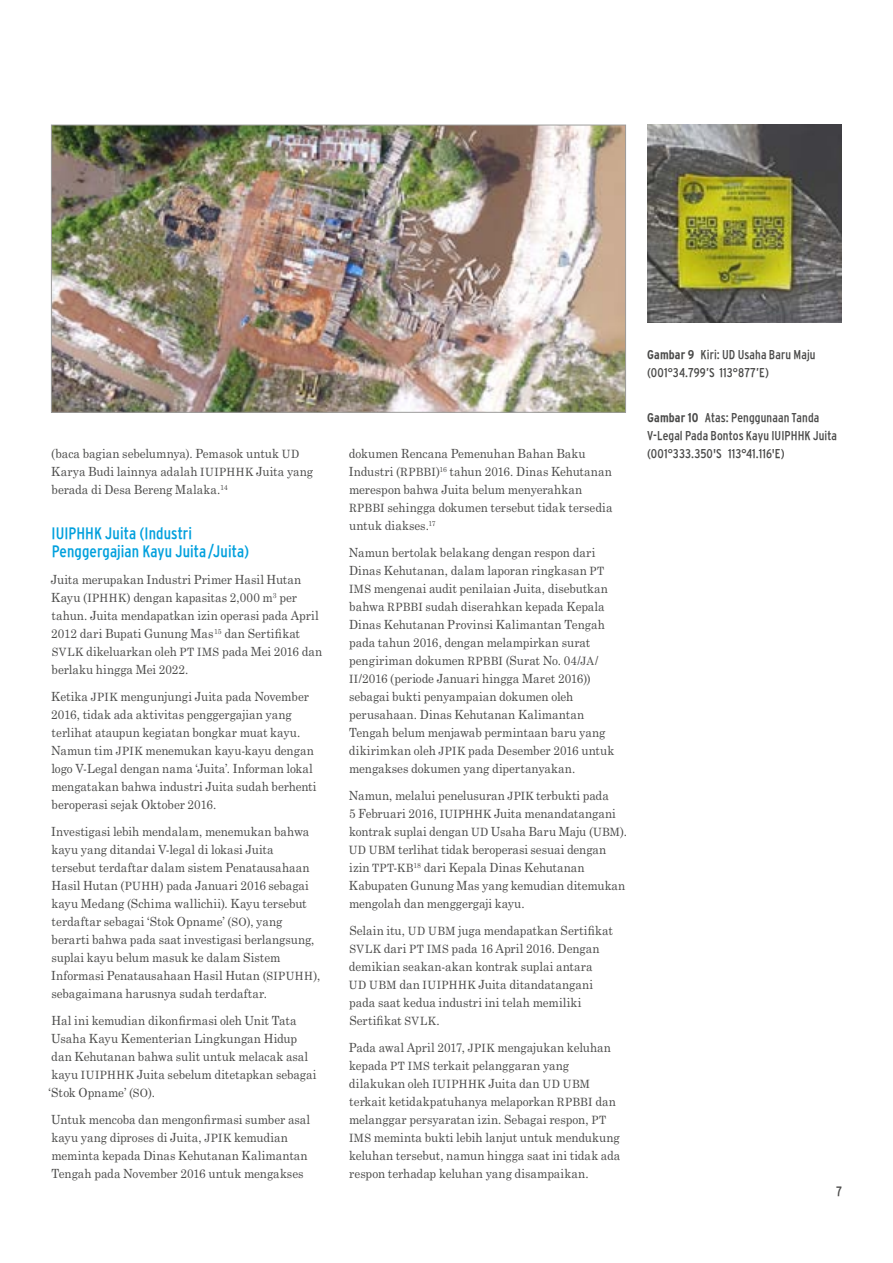
<style>
.page{position:relative;width:893px;height:1263px;background:#fff}
.page>*{position:absolute;margin:0;border:0;box-sizing:border-box;transform-origin:0 0}
.t1{font:condensed 16.5px/18px "Interstate";letter-spacing:.005em;color:#00a0dd}
.t2{font:condensed 13.5px "Interstate";color:#4a4a49}
.t3{font:condensed 12.75px/18px "Interstate";letter-spacing:.01em;color:#4a4a49}
.t4{font:12.6px/18px "Century Schoolbook";color:#4a4a49;scale:.93 1}
.s1{font-size:11.4px}
.s2{font-weight:700}
</style>
<div class="page">
<img style="left:53px;top:127px;width:571px;height:284px">
<div style="left:51px;top:125px;width:575px;height:288px;border:1px solid #9d9d9c"></div>
<img style="left:647px;top:125px;width:195px;height:198px">
<p class="t4" style="left:51px;top:444px;width:283px">(baca bagian sebelumnya). Pemasok untuk <span class="s1">UD<br></span>Karya Budi lainnya adalah <span class="s1">IUIPHHK</span> Juita yang berada di Desa Bereng Malaka.<sup>14</sup></p>
<h1 class="t1" style="left:52px;top:524px;width:199px">IUIPHHK Juita (Industri<br>Penggergajian Kayu Juita/Juita)</h1>
<p class="t4" style="left:51px;top:570px;width:293px">Juita merupakan Industri Primer Hasil Hutan Kayu (<span class="s1">IPHHK</span>) dengan kapasitas 2,000 m<sup>3</sup> per tahun. Juita mendapatkan izin operasi pada April 2012 dari Bupati Gunung Mas<sup>15</sup> dan Sertifikat <span class="s1">SVLK</span> dikeluarkan oleh <span class="s1">PT IMS</span> pada Mei 2016 dan berlaku hingga Mei 2022.</p>
<p class="t4" style="left:51px;top:687px;width:287px">Ketika <span class="s1">JPIK</span> mengunjungi Juita pada November 2016, tidak ada aktivitas penggergajian yang terlihat ataupun kegiatan bongkar muat kayu.<br>Namun tim <span class="s1">JPIK</span> menemukan kayu-kayu dengan logo V-Legal dengan nama ‘Juita’. Informan lokal mengatakan bahwa industri Juita sudah berhenti beroperasi sejak Oktober 2016.</p>
<p class="t4" style="left:51px;top:822px;width:291px">Investigasi lebih mendalam, menemukan bahwa kayu yang ditandai V-legal di lokasi Juita tersebut terdaftar dalam sistem Penatausahaan Hasil Hutan (<span class="s1">PUHH</span>) pada Januari 2016 sebagai kayu Medang (Schima wallichii). Kayu tersebut terdaftar sebagai ‘Stok Opname’ (<span class="s1">SO</span>), yang berarti bahwa pada saat investigasi berlangsung, suplai kayu belum masuk ke dalam Sistem Informasi Penatausahaan Hasil Hutan (<span class="s1">SIPUHH</span>), sebagaimana harusnya sudah terdaftar.</p>
<p class="t4" style="left:49px;top:1011px;width:290px">Hal ini kemudian dikonfirmasi oleh Unit Tata Usaha Kayu Kementerian Lingkungan Hidup dan Kehutanan bahwa sulit untuk melacak asal kayu <span class="s1">IUIPHHK</span> Juita sebelum ditetapkan sebagai ‘Stok Opname’ (<span class="s1">SO</span>).</p>
<p class="t4" style="left:51px;top:1110px;width:280px">Untuk mencoba dan mengonfirmasi sumber asal kayu yang diproses di Juita, <span class="s1">JPIK</span> kemudian meminta kepada Dinas Kehutanan Kalimantan Tengah pada November 2016 untuk mengakses</p>
<p class="t4" style="left:349px;top:444px;width:285px">dokumen Rencana Pemenuhan Bahan Baku Industri (<span class="s1">RPBBI</span>)<sup>16</sup> tahun 2016. Dinas Kehutanan merespon bahwa Juita belum menyerahkan <span class="s1">RPBBI</span> sehingga dokumen tersebut tidak tersedia untuk diakses.<sup>17</sup></p>
<p class="t4" style="left:349px;top:543px;width:287px">Namun bertolak belakang dengan respon dari Dinas Kehutanan, dalam laporan ringkasan <span class="s1">PT IMS</span> mengenai audit penilaian Juita, disebutkan bahwa <span class="s1">RPBBI</span> sudah diserahkan kepada Kepala Dinas Kehutanan Provinsi Kalimantan Tengah pada tahun 2016, dengan melampirkan surat pengiriman dokumen <span class="s1">RPBBI</span> (Surat No. 04/<span class="s1">JA</span>/ <span class="s1">II</span>/2016 (periode Januari hingga Maret 2016)) sebagai bukti penyampaian dokumen oleh perusahaan. Dinas Kehutanan Kalimantan Tengah belum menjawab permintaan baru yang dikirimkan oleh <span class="s1">JPIK</span> pada Desember 2016 untuk mengakses dokumen yang dipertanyakan.</p>
<p class="t4" style="left:349px;top:786px;width:300px">Namun, melalui penelusuran <span class="s1">JPIK</span> terbukti pada<br>5 Februari 2016, <span class="s1">IUIPHHK</span> Juita menandatangani kontrak suplai dengan <span class="s1">UD</span> Usaha Baru Maju (<span class="s1">UBM</span>).<br><span class="s1">UD UBM</span> terlihat tidak beroperasi sesuai dengan izin <span class="s1">TPT</span>-<span class="s1">KB</span><sup>18</sup> dari Kepala Dinas Kehutanan Kabupaten Gunung Mas yang kemudian ditemukan mengolah dan menggergaji kayu.</p>
<p class="t4" style="left:349px;top:921px;width:285px">Selain itu, <span class="s1">UD UBM</span> juga mendapatkan Sertifikat <span class="s1">SVLK</span> dari <span class="s1">PT IMS</span> pada 16 April 2016. Dengan demikian seakan-akan kontrak suplai antara <span class="s1">UD UBM</span> dan <span class="s1">IUIPHHK</span> Juita ditandatangani pada saat kedua industri ini telah memiliki Sertifikat <span class="s1">SVLK</span>.</p>
<p class="t4" style="left:349px;top:1038px;width:293px">Pada awal April 2017, <span class="s1">JPIK</span> mengajukan keluhan kepada <span class="s1">PT IMS</span> terkait pelanggaran yang dilakukan oleh <span class="s1">IUIPHHK</span> Juita dan <span class="s1">UD UBM </span>terkait ketidakpatuhanya melaporkan <span class="s1">RPBBI</span> dan melanggar persyaratan izin. Sebagai respon, <span class="s1">PT IMS</span> meminta bukti lebih lanjut untuk mendukung keluhan tersebut, namun hingga saat ini tidak ada respon terhadap keluhan yang disampaikan.</p>
<p class="t3" style="left:647px;top:345px;width:170px"><span class="s2">Gambar 9</span> Kiri: UD Usaha Baru Maju (001°34.799’S 113°877’E)</p>
<p class="t3" style="left:647px;top:408px;width:191px"><span class="s2">Gambar 10</span> Atas: Penggunaan Tanda<br>V-Legal Pada Bontos Kayu IUIPHHK Juita (001°333.350'S 113°41.116'E)</p>
<p class="t2" style="left:836px;top:1183px;width:7px">7</p>
</div>
